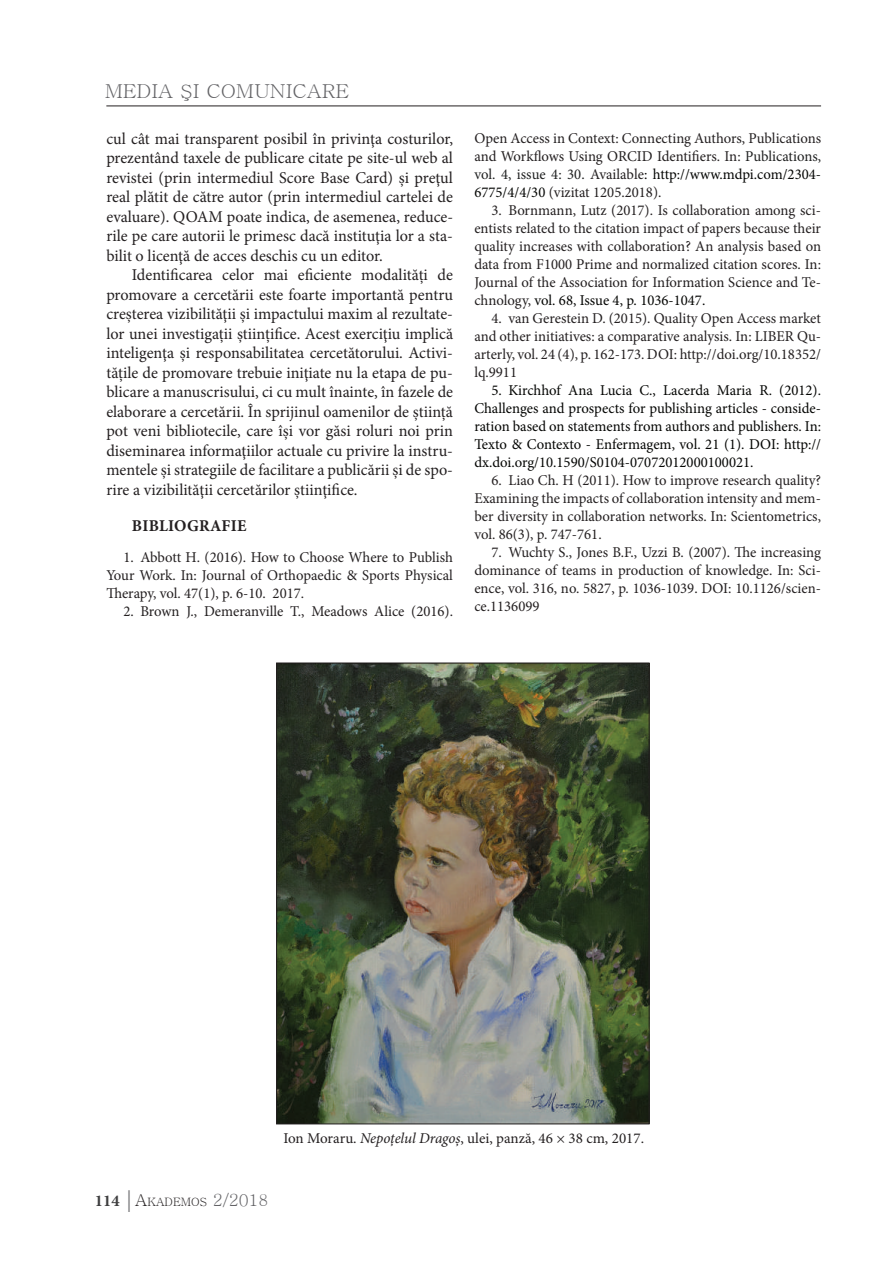
<style>
.page{position:relative;width:893px;height:1263px;background:#fff}
.page>*{position:absolute;margin:0;border:0;box-sizing:border-box;transform-origin:0 0}
.t1{font:19.2px "Batang";color:#636366;scale:1.06 1}
.t2{font:16.5px/19.5px "Minion Pro";color:#231f20;text-align:justify}
.t3{font:700 16.5px "Minion Pro";letter-spacing:.01em;color:#231f20}
.t4{font:15px/18px "Minion Pro";color:#231f20;text-align:justify}
.t5{font:15px/18px "Minion Pro";color:#040503;text-align:justify}
.t6{font:11.55px "Batang";color:#231f20}
.s1{color:#1f2020}
.s2{color:#040503}
.s3{font-style:italic}
.s4{font-family:"Minion Pro";font-weight:700;font-size:16.5px;color:#3e3e3f}
.s5{font-family:"Garamond";font-size:24px;color:#636366}
.s6{font-size:16.5px}
.s7{font-size:16.5px;color:#636366}
</style>
<div class="page">
<hr style="left:106px;top:106px;width:715px;height:1px;background:#231f20">
<img style="left:278px;top:665px;width:369px;height:457px">
<p class="t1" style="left:105px;top:81px;width:232px">MEDIA ŞI COMUNICARE</p>
<p class="t2" style="left:106px;top:130px;width:348px">cul cât mai transparent posibil în privinţa costurilor, prezentând taxele de publicare citate pe site-ul web al revistei (prin intermediul Score Base Card) și preţul real plătit de către autor (prin intermediul cartelei de evaluare). QOAM poate indica, de asemenea, reduce&shy;rile pe care autorii le primesc dacă instituţia lor a sta&shy;bilit o licenţă de acces deschis cu un editor.</p>
<p class="t2" style="left:106px;top:267px;width:348px;text-indent:26px">Identificarea celor mai eficiente modalități de promovare a cercetării este foarte importantă pentru creșterea vizibilităţii și impactului maxim al rezultate&shy;lor unei investigații științifice. Acest exerciţiu implică inteligenţa și responsabilitatea cercetătorului. Activi&shy;tățile de promovare trebuie iniţiate nu la etapa de pu&shy;blicare a manuscrisului, ci cu mult înainte, în fazele de elaborare a cercetării. În sprijinul oamenilor de știință pot veni bibliotecile, care își vor găsi roluri noi prin diseminarea informaţiilor actuale cu privire la instru&shy;mentele și strategiile de facilitare a publicării și de spo&shy;rire a vizibilităţii cercetărilor știinţifice.</p>
<p class="t3" style="left:132px;top:519px;width:116px">BIBLIOGRAFIE</p>
<p class="t4" style="left:106px;top:549px;width:348px;text-indent:17px">1. Abbott H. (2016). How to Choose Where to Publish Your Work. In: Journal of Orthopaedic &amp; Sports Physical Therapy, vol. 47(1), p. 6-10. 2017.</p>
<p class="t4" style="left:123px;top:603px;width:331px">2. Brown J., Demeranville T., Meadows Alice (2016).</p>
<p class="t4" style="left:474px;top:130px;width:348px">Open Access in Context: Connecting Authors, Publications and Workflows Using ORCID Identifiers. In: <span class="s1">Publications, vol. 4, issue 4: 30.</span> Available<span class="s2">: http://www.mdpi.com/2304- 6775/4/4/30</span> (vizitat 1205.2018).</p>
<p class="t4" style="left:474px;top:202px;width:348px;text-indent:17px">3. Bornmann, Lutz (2017). Is collaboration among sci&shy;entists related to the citation impact of papers because their quality increases with collaboration? An analysis based on data from F1000 Prime and normalized citation scores. In:<br>Journal of the Association for Information Science and Te&shy;chnology, <span class="s2">vol. 68, Issue 4, p. 1036-1047.</span></p>
<p class="t4" style="left:474px;top:310px;width:348px;text-indent:17px">4. van Gerestein D. (2015). Quality Open Access market and other initiatives: a comparative analysis. In: LIBER Qu&shy;arterly, vol. 24 (4), p. 162-173. DOI: http://doi.org/10.18352/ lq.9911</p>
<p class="t5" style="left:474px;top:382px;width:348px;text-indent:17px">5. Kirchhof Ana Lucia C., Lacerda Maria R. (2012).<br>Challenges and prospects for publishing articles - conside&shy;ration based on statements from authors and publishers. In:<br>Texto &amp; Contexto - Enfermagem, vol. 21 (1). DOI: http:// dx.doi.org/10.1590/S0104-07072012000100021.</p>
<p class="t4" style="left:474px;top:472px;width:348px;text-indent:17px">6. Liao Ch. H (2011). How to improve research quality?<br>Examining the impacts of collaboration intensity and mem&shy;ber diversity in collaboration networks. In: Scientometrics, vol. 86(3), p. 747-761.</p>
<p class="t4" style="left:474px;top:544px;width:348px;text-indent:17px">7. Wuchty S., Jones B.F., Uzzi B. (2007). The increasing dominance of teams in production of knowledge. In: Sci&shy;ence, vol. 316, no. 5827, p. 1036-1039. DOI: 10.1126/scien&shy;ce.1136099</p>
<p class="t4" style="left:283px;top:1130px;width:362px">Ion Moraru. <span class="s3">Nepoțelul Dragoș</span>, ulei, panză, 46 × 38 cm, 2017.</p>
<p class="t6" style="left:95px;top:1196px;width:175px"><span class="s4">114</span> <span class="s5">|</span><span class="s6">A</span>KADEMOS <span class="s7">2/2018</span></p>
</div>
